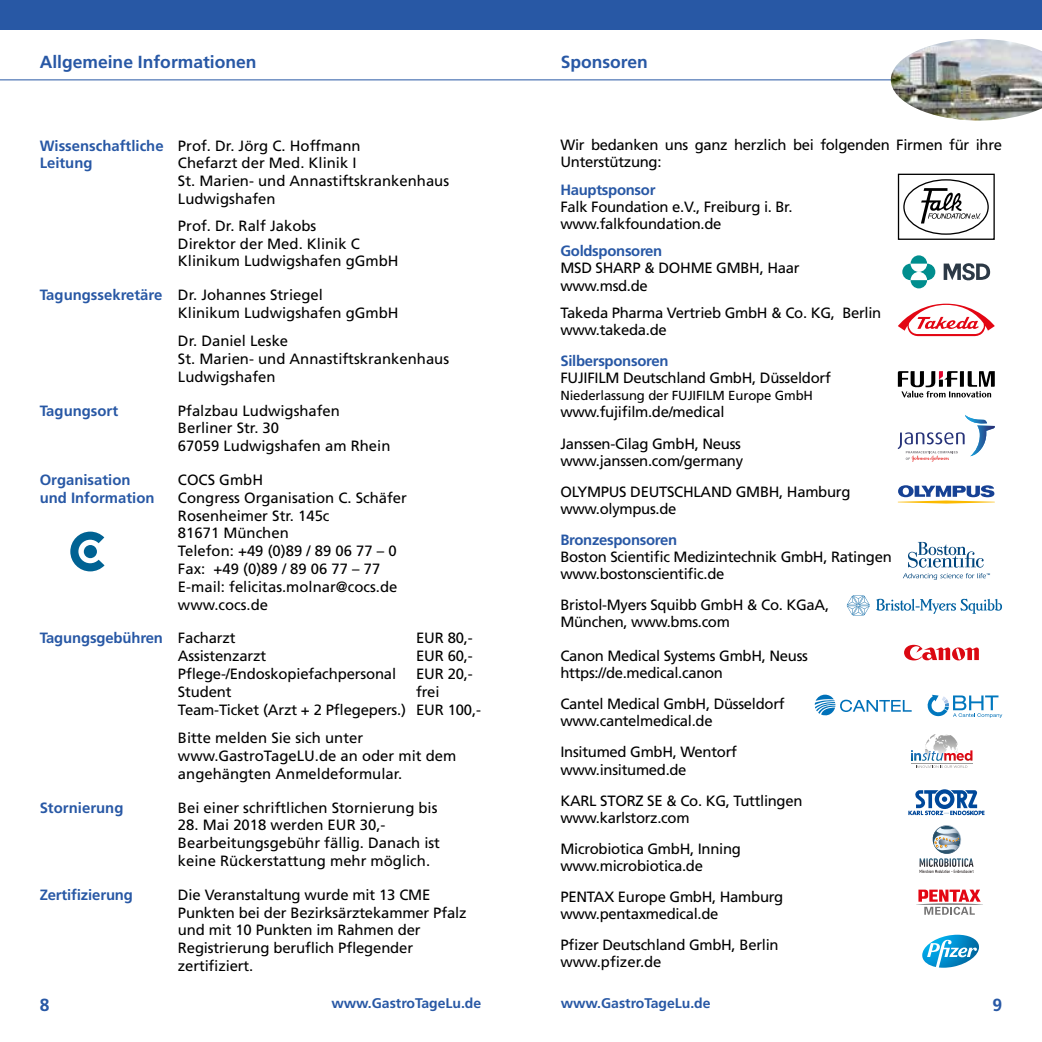
<style>
.page{position:relative;width:1042px;height:1042px;background:#fff}
.page>*{position:absolute;margin:0;border:0;box-sizing:border-box;transform-origin:0 0}
.t1{font:700 17.5px "Frutiger";color:#2858a5}
.t2{font:14.88px/17.8px "Frutiger";letter-spacing:-.01em;color:#000}
.t3{font:700 14.88px/17.8px "Frutiger";letter-spacing:-.01em;color:#2858a5}
.t4{font:700 14px "Frutiger";color:#2858a5}
.t5{font:13.12px "Frutiger";letter-spacing:-.01em;color:#000}
.s1{font-weight:400;color:#000}
.s2{font-weight:700;color:#2858a5}
</style>
<div class="page">
<hr style="left:0;top:79px;width:935px;height:1px;background:#2858a5">
<img style="left:891px;top:39px;width:151px;height:82px">
<svg style="left:70px;top:531px;width:35px;height:40px"></svg>
<div style="left:84px;top:545px;width:13px;height:13px;background:#006293;border-radius:50%"></div>
<div style="left:0;top:0;width:1042px;height:30px;background:#2858a5"></div>
<svg style="left:898px;top:174px;width:97px;height:66px"></svg>
<svg style="left:902px;top:264px;width:17px;height:16px"></svg>
<svg style="left:919px;top:264px;width:16px;height:16px"></svg>
<svg style="left:910px;top:255px;width:17px;height:9px"></svg>
<svg style="left:910px;top:280px;width:17px;height:8px"></svg>
<svg style="left:943px;top:263px;width:47px;height:18px"></svg>
<svg style="left:898px;top:304px;width:97px;height:32px"></svg>
<svg style="left:898px;top:371px;width:97px;height:26px"></svg>
<svg style="left:898px;top:415px;width:97px;height:46px"></svg>
<svg style="left:898px;top:485px;width:97px;height:18px"></svg>
<svg style="left:903px;top:542px;width:87px;height:38px"></svg>
<svg style="left:815px;top:694px;width:96px;height:21px"></svg>
<svg style="left:911px;top:734px;width:61px;height:34px"></svg>
<svg style="left:904px;top:644px;width:75px;height:17px"></svg>
<svg style="left:919px;top:825px;width:54px;height:48px"></svg>
<svg style="left:916px;top:889px;width:67px;height:26px"></svg>
<img style="left:922px;top:934px;width:57px;height:33px">
<svg style="left:927px;top:695px;width:75px;height:23px"></svg>
<svg style="left:847px;top:595px;width:23px;height:20px"></svg>
<svg style="left:876px;top:599px;width:126px;height:15px"></svg>
<svg style="left:908px;top:789px;width:76px;height:26px"></svg>
<p class="t1" style="left:40px;top:52px;width:218px">Allgemeine Informationen</p>
<p class="t3" style="left:40px;top:136px;width:322px">Wissenschaftliche <span class="s1">Prof. Dr. Jörg C. Hoffmann<br></span>Leitung</p>
<p class="t2" style="left:178px;top:154px;width:273px">Chefarzt der Med. Klinik I<br>St. Marien- und Annastiftskrankenhaus<br>Ludwigshafen</p>
<p class="t2" style="left:178px;top:217px;width:222px">Prof. Dr. Ralf Jakobs<br>Direktor der Med. Klinik C<br>Klinikum Ludwigshafen gGmbH</p>
<p class="t2" style="left:178px;top:286px;width:222px;text-indent:-138px"><span class="s2">Tagungssekretäre</span> Dr. Johannes Striegel<br>Klinikum Ludwigshafen gGmbH</p>
<p class="t2" style="left:178px;top:332px;width:273px">Dr. Daniel Leske<br>St. Marien- und Annastiftskrankenhaus<br>Ludwigshafen</p>
<p class="t3" style="left:40px;top:401px;width:80px">Tagungsort</p>
<p class="t2" style="left:178px;top:401px;width:214px">Pfalzbau Ludwigshafen<br>Berliner Str. 30<br>67059 Ludwigshafen am Rhein</p>
<p class="t3" style="left:40px;top:470px;width:92px">Organisation</p>
<p class="t2" style="left:178px;top:471px;width:87px">COCS GmbH</p>
<p class="t3" style="left:40px;top:488px;width:116px">und Information</p>
<p class="t2" style="left:178px;top:489px;width:230px">Congress Organisation C. Schäfer<br>Rosenheimer Str. 145c<br>81671 München<br>Telefon: +49 (0)89 / 89 06 77 – 0<br>Fax: +49 (0)89 / 89 06 77 – 77<br>E-mail: felicitas.molnar@cocs.de www.cocs.de</p>
<p class="t3" style="left:40px;top:629px;width:197px">Tagungsgebühren <span class="s1">Facharzt</span></p>
<p class="t2" style="left:416px;top:629px;width:58px">EUR 80,-</p>
<p class="t2" style="left:178px;top:647px;width:90px">Assistenzarzt</p>
<p class="t2" style="left:416px;top:647px;width:58px">EUR 60,-</p>
<p class="t2" style="left:178px;top:665px;width:220px">Pflege-/Endoskopiefachpersonal</p>
<p class="t2" style="left:416px;top:665px;width:58px">EUR 20,-</p>
<p class="t2" style="left:178px;top:683px;width:55px">Student</p>
<p class="t2" style="left:178px;top:683px;width:304px;text-indent:238px">frei<br>Team-Ticket (Arzt + 2 Pflegepers.) EUR 100,-</p>
<p class="t2" style="left:178px;top:729px;width:280px">Bitte melden Sie sich unter www.GastroTageLU.de an oder mit dem angehängten Anmeldeformular.</p>
<p class="t3" style="left:40px;top:798px;width:85px">Stornierung</p>
<p class="t2" style="left:178px;top:798px;width:261px">Bei einer schriftlichen Stornierung bis</p>
<p class="t2" style="left:178px;top:816px;width:264px">28. Mai 2018 werden EUR 30,-<br>Bearbeitungsgebühr fällig. Danach ist keine Rückerstattung mehr möglich.</p>
<p class="t3" style="left:40px;top:885px;width:95px">Zertifizierung</p>
<p class="t2" style="left:178px;top:885px;width:290px">Die Veranstaltung wurde mit 13 CME<br>Punkten bei der Bezirksärztekammer Pfalz und mit 10 Punkten im Rahmen der<br>Registrierung beruflich Pflegender zertifiziert.</p>
<p class="t1" style="left:40px;top:994px;width:11px">8</p>
<p class="t4" style="left:331px;top:995px;width:151px">www.GastroTageLu.de</p>
<p class="t1" style="left:561px;top:52px;width:89px">Sponsoren</p>
<p class="t2" style="left:560px;top:136px;width:443px;line-height:17px">Wir bedanken uns ganz herzlich bei folgenden Firmen für ihre<br>Unterstützung:</p>
<p class="t3" style="left:560px;top:180px;width:97px">Hauptsponsor</p>
<p class="t2" style="left:560px;top:198px;width:234px;line-height:17px">Falk Foundation e.V., Freiburg i. Br. www.falkfoundation.de</p>
<p class="t3" style="left:560px;top:242px;width:103px">Goldsponsoren</p>
<p class="t2" style="left:560px;top:260px;width:241px;line-height:17px">MSD SHARP &amp; DOHME GMBH, Haar www.msd.de</p>
<p class="t2" style="left:560px;top:304px;width:322px;line-height:17px">Takeda Pharma Vertrieb GmbH &amp; Co. KG, Berlin www.takeda.de</p>
<p class="t3" style="left:560px;top:352px;width:109px">Silbersponsoren</p>
<p class="t2" style="left:560px;top:369px;width:272px">FUJIFILM Deutschland GmbH, Düsseldorf</p>
<p class="t5" style="left:560px;top:388px;width:254px">Niederlassung der FUJIFILM Europe GmbH</p>
<p class="t2" style="left:560px;top:397px;width:182px;line-height:31px">www.fujifilm.de/medical<br>Janssen-Cilag GmbH, Neuss</p>
<p class="t2" style="left:560px;top:445px;width:291px;line-height:31px">www.janssen.com/germany<br>OLYMPUS DEUTSCHLAND GMBH, Hamburg</p>
<p class="t2" style="left:560px;top:500px;width:117px">www.olympus.de</p>
<p class="t3" style="left:560px;top:530px;width:118px">Bronzesponsoren</p>
<p class="t2" style="left:560px;top:548px;width:333px;line-height:17px">Boston Scientific Medizintechnik GmbH, Ratingen www.bostonscientific.de</p>
<p class="t2" style="left:560px;top:596px;width:270px;line-height:17px">Bristol-Myers Squibb GmbH &amp; Co. KGaA,<br>München, www.bms.com</p>
<p class="t2" style="left:560px;top:647px;width:249px;line-height:17px">Canon Medical Systems GmbH, Neuss https://de.medical.canon</p>
<p class="t2" style="left:560px;top:696px;width:226px;line-height:17px">Cantel Medical GmbH, Düsseldorf www.cantelmedical.de</p>
<p class="t2" style="left:560px;top:744px;width:178px;line-height:17px">Insitumed GmbH, Wentorf www.insitumed.de</p>
<p class="t2" style="left:560px;top:792px;width:244px;line-height:17px">KARL STORZ SE &amp; Co. KG, Tuttlingen www.karlstorz.com</p>
<p class="t2" style="left:560px;top:840px;width:182px;line-height:17px">Microbiotica GmbH, Inning www.microbiotica.de</p>
<p class="t2" style="left:560px;top:888px;width:224px;line-height:17px">PENTAX Europe GmbH, Hamburg www.pentaxmedical.de</p>
<p class="t2" style="left:560px;top:936px;width:220px;line-height:17px">Pfizer Deutschland GmbH, Berlin www.pfizer.de</p>
<p class="t4" style="left:561px;top:995px;width:151px">www.GastroTageLu.de</p>
<p class="t1" style="left:992px;top:994px;width:11px">9</p>
</div>
